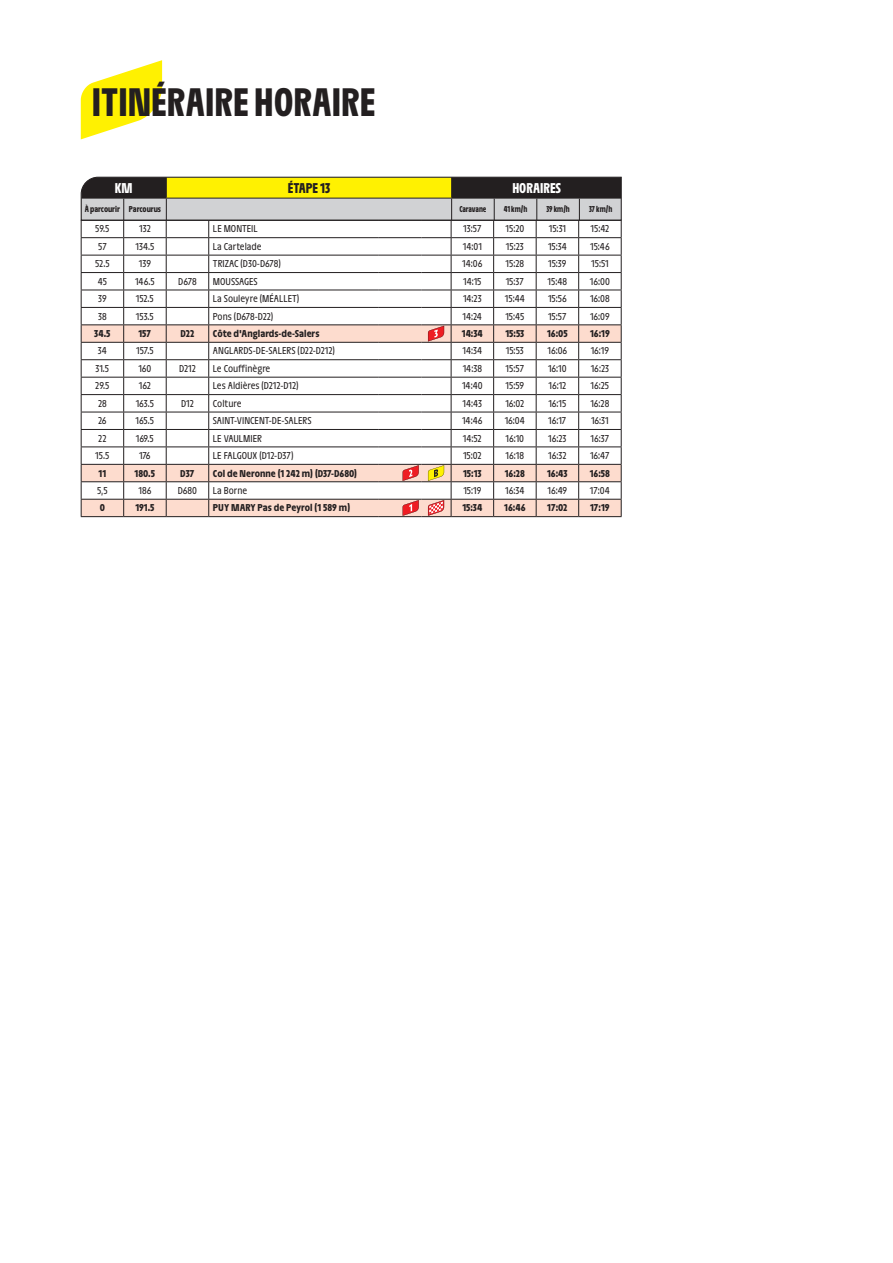
<style>
.page{position:relative;width:893px;height:1263px;background:#fff}
.page>*{position:absolute;margin:0;border:0;box-sizing:border-box;transform-origin:0 0}
.t1{font:700 42px "Galibier Etroit";color:#231f20}
.t2{font:700 15px "Galibier Etroit";color:#fff}
.t3{font:700 15px "Galibier Etroit";color:#231f20}
.t4{font:10.5px "Galibier";color:#231f20}
.t5{font:700 10.5px "Galibier";color:#231f20}
.t6{font:700 9px "Galibier Etroit";letter-spacing:-.01em;color:#231f20;scale:.92 1}
.t7{font:700 9px "Galibier Etroit";letter-spacing:-.01em;color:#231f20}
</style>
<div class="page">
<svg style="left:81px;top:60px;width:81px;height:79px"></svg>
<hr style="left:81px;top:516px;width:43px;height:1px;background:#231f20">
<hr style="left:124px;top:516px;width:42px;height:1px;background:#231f20">
<hr style="left:166px;top:516px;width:43px;height:1px;background:#231f20">
<hr style="left:209px;top:516px;width:170px;height:1px;background:#231f20">
<hr style="left:379px;top:516px;width:42px;height:1px;background:#231f20">
<hr style="left:421px;top:516px;width:30px;height:1px;background:#231f20">
<hr style="left:451px;top:516px;width:43px;height:1px;background:#231f20">
<hr style="left:494px;top:516px;width:42px;height:1px;background:#231f20">
<hr style="left:536px;top:516px;width:43px;height:1px;background:#231f20">
<hr style="left:579px;top:516px;width:43px;height:1px;background:#231f20">
<svg style="left:80px;top:176px;width:542px;height:340px"></svg>
<h1 class="t1" style="left:92px;top:81px;width:285px">ITINÉRAIRE HORAIRE</h1>
<h2 class="t2" style="left:115px;top:180px;width:19px">KM</h2>
<h2 class="t3" style="left:288px;top:180px;width:44px">ÉTAPE 13</h2>
<h2 class="t2" style="left:512px;top:180px;width:50px">HORAIRES</h2>
<p class="t7" style="left:85px;top:205px;width:78px">À parcourir Parcourus</p>
<p class="t6" style="left:459px;top:205px;width:31px">Caravane</p>
<p class="t6" style="left:504px;top:205px;width:27px">41 km/h</p>
<p class="t6" style="left:546px;top:205px;width:27px">39 km/h</p>
<p class="t6" style="left:589px;top:205px;width:27px">37 km/h</p>
<p class="t4" style="left:95px;top:223px;width:16px">59.5</p>
<p class="t4" style="left:139px;top:223px;width:13px">132</p>
<p class="t4" style="left:213px;top:223px;width:46px">LE MONTEIL</p>
<p class="t4" style="left:463px;top:223px;width:20px">13:57</p>
<p class="t4" style="left:506px;top:223px;width:20px">15:20</p>
<p class="t4" style="left:549px;top:223px;width:19px">15:31</p>
<p class="t4" style="left:591px;top:223px;width:20px">15:42</p>
<p class="t4" style="left:98px;top:241px;width:10px">57</p>
<p class="t4" style="left:136px;top:241px;width:20px">134.5</p>
<p class="t4" style="left:213px;top:241px;width:50px">La Cartelade</p>
<p class="t4" style="left:463px;top:241px;width:20px">14:01</p>
<p class="t4" style="left:506px;top:241px;width:19px">15:23</p>
<p class="t4" style="left:548px;top:241px;width:20px">15:34</p>
<p class="t4" style="left:590px;top:241px;width:21px">15:46</p>
<p class="t4" style="left:95px;top:258px;width:16px">52.5</p>
<p class="t4" style="left:139px;top:258px;width:14px">139</p>
<p class="t4" style="left:213px;top:258px;width:69px">TRIZAC (D30-D678)</p>
<p class="t4" style="left:462px;top:258px;width:22px">14:06</p>
<p class="t4" style="left:506px;top:258px;width:20px">15:28</p>
<p class="t4" style="left:548px;top:258px;width:20px">15:39</p>
<p class="t4" style="left:591px;top:258px;width:19px">15:51</p>
<p class="t4" style="left:98px;top:276px;width:11px">45</p>
<p class="t4" style="left:135px;top:276px;width:21px">146.5</p>
<p class="t4" style="left:178px;top:276px;width:20px">D678</p>
<p class="t4" style="left:213px;top:276px;width:46px">MOUSSAGES</p>
<p class="t4" style="left:463px;top:276px;width:20px">14:15</p>
<p class="t4" style="left:506px;top:276px;width:20px">15:37</p>
<p class="t4" style="left:548px;top:276px;width:21px">15:48</p>
<p class="t4" style="left:590px;top:276px;width:21px">16:00</p>
<p class="t4" style="left:98px;top:293px;width:10px">39</p>
<p class="t4" style="left:136px;top:293px;width:19px">152.5</p>
<p class="t4" style="left:213px;top:293px;width:88px">La Souleyre (MÉALLET)</p>
<p class="t4" style="left:463px;top:293px;width:20px">14:23</p>
<p class="t4" style="left:505px;top:293px;width:21px">15:44</p>
<p class="t4" style="left:548px;top:293px;width:20px">15:56</p>
<p class="t4" style="left:590px;top:293px;width:21px">16:08</p>
<p class="t4" style="left:98px;top:310px;width:10px">38</p>
<p class="t4" style="left:136px;top:310px;width:19px">153.5</p>
<p class="t4" style="left:213px;top:310px;width:62px">Pons (D678-D22)</p>
<p class="t4" style="left:463px;top:310px;width:21px">14:24</p>
<p class="t4" style="left:505px;top:310px;width:21px">15:45</p>
<p class="t4" style="left:548px;top:310px;width:20px">15:57</p>
<p class="t4" style="left:590px;top:310px;width:21px">16:09</p>
<p class="t5" style="left:94px;top:328px;width:18px">34.5</p>
<p class="t5" style="left:139px;top:328px;width:14px">157</p>
<p class="t5" style="left:181px;top:328px;width:15px">D22</p>
<p class="t5" style="left:213px;top:328px;width:108px">Côte d'Anglards-de-Salers</p>
<p class="t5" style="left:462px;top:328px;width:23px">14:34</p>
<p class="t5" style="left:505px;top:328px;width:20px">15:53</p>
<p class="t5" style="left:547px;top:328px;width:22px">16:05</p>
<p class="t5" style="left:590px;top:328px;width:21px">16:19</p>
<p class="t4" style="left:98px;top:345px;width:11px">34</p>
<p class="t4" style="left:136px;top:345px;width:19px">157.5</p>
<p class="t4" style="left:213px;top:345px;width:123px">ANGLARDS-DE-SALERS (D22-D212)</p>
<p class="t4" style="left:462px;top:345px;width:21px">14:34</p>
<p class="t4" style="left:506px;top:345px;width:20px">15:53</p>
<p class="t4" style="left:547px;top:345px;width:21px">16:06</p>
<p class="t4" style="left:591px;top:345px;width:20px">16:19</p>
<p class="t4" style="left:96px;top:363px;width:15px">31.5</p>
<p class="t4" style="left:138px;top:363px;width:15px">160</p>
<p class="t4" style="left:179px;top:363px;width:18px">D212</p>
<p class="t4" style="left:213px;top:363px;width:59px">Le Couffinègre</p>
<p class="t4" style="left:463px;top:363px;width:21px">14:38</p>
<p class="t4" style="left:506px;top:363px;width:20px">15:57</p>
<p class="t4" style="left:548px;top:363px;width:20px">16:10</p>
<p class="t4" style="left:591px;top:363px;width:20px">16:23</p>
<p class="t4" style="left:95px;top:380px;width:16px">29.5</p>
<p class="t4" style="left:139px;top:380px;width:13px">162</p>
<p class="t4" style="left:213px;top:380px;width:87px">Les Aldières (D212-D12)</p>
<p class="t4" style="left:462px;top:380px;width:22px">14:40</p>
<p class="t4" style="left:506px;top:380px;width:20px">15:59</p>
<p class="t4" style="left:548px;top:380px;width:19px">16:12</p>
<p class="t4" style="left:591px;top:380px;width:20px">16:25</p>
<p class="t4" style="left:98px;top:398px;width:10px">28</p>
<p class="t4" style="left:136px;top:398px;width:20px">163.5</p>
<p class="t4" style="left:181px;top:398px;width:14px">D12</p>
<p class="t4" style="left:213px;top:398px;width:30px">Colture</p>
<p class="t4" style="left:462px;top:398px;width:21px">14:43</p>
<p class="t4" style="left:505px;top:398px;width:20px">16:02</p>
<p class="t4" style="left:548px;top:398px;width:20px">16:15</p>
<p class="t4" style="left:590px;top:398px;width:20px">16:28</p>
<p class="t4" style="left:98px;top:415px;width:10px">26</p>
<p class="t4" style="left:136px;top:415px;width:20px">165.5</p>
<p class="t4" style="left:213px;top:415px;width:100px">SAINT-VINCENT-DE-SALERS</p>
<p class="t4" style="left:462px;top:415px;width:22px">14:46</p>
<p class="t4" style="left:505px;top:415px;width:22px">16:04</p>
<p class="t4" style="left:548px;top:415px;width:20px">16:17</p>
<p class="t4" style="left:591px;top:415px;width:19px">16:31</p>
<p class="t4" style="left:98px;top:432px;width:10px">22</p>
<p class="t4" style="left:136px;top:432px;width:19px">169.5</p>
<p class="t4" style="left:213px;top:432px;width:50px">LE VAULMIER</p>
<p class="t4" style="left:463px;top:432px;width:20px">14:52</p>
<p class="t4" style="left:505px;top:432px;width:20px">16:10</p>
<p class="t4" style="left:548px;top:432px;width:20px">16:23</p>
<p class="t4" style="left:590px;top:432px;width:20px">16:37</p>
<p class="t4" style="left:95px;top:450px;width:16px">15.5</p>
<p class="t4" style="left:139px;top:450px;width:13px">176</p>
<p class="t4" style="left:213px;top:450px;width:82px">LE FALGOUX (D12-D37)</p>
<p class="t4" style="left:463px;top:450px;width:20px">15:02</p>
<p class="t4" style="left:506px;top:450px;width:20px">16:18</p>
<p class="t4" style="left:548px;top:450px;width:20px">16:32</p>
<p class="t4" style="left:590px;top:450px;width:21px">16:47</p>
<p class="t5" style="left:99px;top:467px;width:9px">11</p>
<p class="t5" style="left:135px;top:467px;width:22px">180.5</p>
<p class="t5" style="left:180px;top:467px;width:16px">D37</p>
<p class="t5" style="left:213px;top:467px;width:146px">Col de Neronne (1 242 m) (D37-D680)</p>
<p class="t5" style="left:463px;top:467px;width:20px">15:13</p>
<p class="t5" style="left:505px;top:467px;width:22px">16:28</p>
<p class="t5" style="left:547px;top:467px;width:22px">16:43</p>
<p class="t5" style="left:590px;top:467px;width:22px">16:58</p>
<p class="t4" style="left:97px;top:485px;width:12px">5,5</p>
<p class="t4" style="left:139px;top:485px;width:14px">186</p>
<p class="t4" style="left:178px;top:485px;width:21px">D680</p>
<p class="t4" style="left:213px;top:485px;width:36px">La Borne</p>
<p class="t4" style="left:463px;top:485px;width:20px">15:19</p>
<p class="t4" style="left:505px;top:485px;width:21px">16:34</p>
<p class="t4" style="left:547px;top:485px;width:21px">16:49</p>
<p class="t4" style="left:590px;top:485px;width:21px">17:04</p>
<p class="t5" style="left:100px;top:502px;width:7px">0</p>
<p class="t5" style="left:135px;top:502px;width:21px">191.5</p>
<p class="t5" style="left:213px;top:502px;width:139px">PUY MARY Pas de Peyrol (1 589 m)</p>
<p class="t5" style="left:462px;top:502px;width:22px">15:34</p>
<p class="t5" style="left:504px;top:502px;width:23px">16:46</p>
<p class="t5" style="left:547px;top:502px;width:22px">17:02</p>
<p class="t5" style="left:590px;top:502px;width:21px">17:19</p>
</div>
